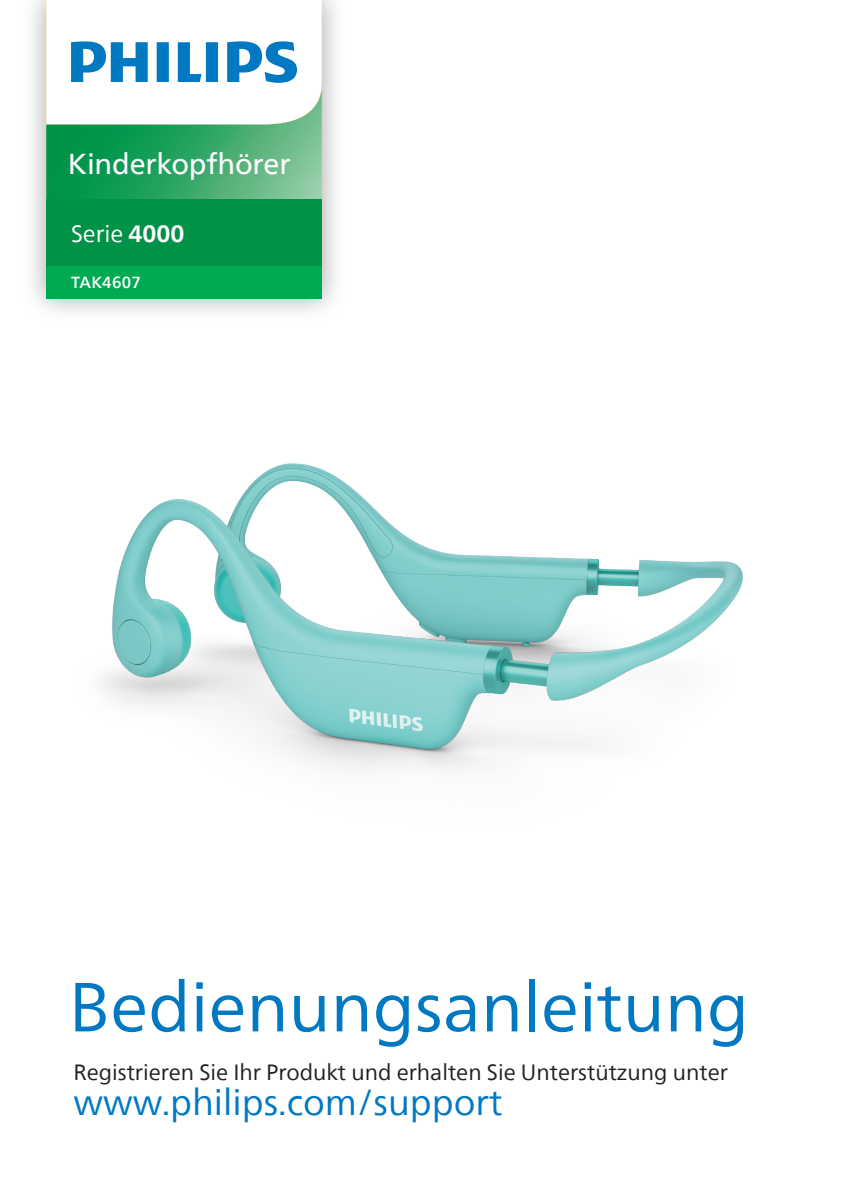
<style>
.page{position:relative;width:842px;height:1191px;background:#fff}
.page>*{position:absolute;margin:0;border:0;box-sizing:border-box;transform-origin:0 0}
.t1{font:69.4px "Neue Frutiger World";color:#0079c2}
.t2{font:36px "Neue Frutiger World";color:#0079c2}
.t3{font:28.6px "Neue Frutiger World";letter-spacing:-.005em;color:#fff}
.t4{font:23.4px "Neue Frutiger World";letter-spacing:-.005em;color:#fff}
.t5{font:22px "Neue Frutiger World";color:#231f20}
.t6{font:500 16px "Neue Frutiger World";letter-spacing:.01em;color:#fff}
.s1{font-weight:700}
</style>
<div class="page">
<svg style="left:46px;top:0;width:276px;height:187px"></svg>
<div style="left:46px;top:187px;width:276px;height:88px;background:#009246"></div>
<div style="left:46px;top:266px;width:276px;height:33px;background:#00aa52"></div>
<img style="left:31px;top:300px;width:712px;height:470px">
<h3 class="t3" style="left:68px;top:141px;width:224px">Kinderkopfhörer</h3>
<p class="t4" style="left:71px;top:215px;width:115px">Serie <span class="s1">4000</span></p>
<p class="t6" style="left:71px;top:269px;width:71px">TAK4607</p>
<h1 class="t1" style="left:69px;top:952px;width:682px">Bedienungsanleitung</h1>
<p class="t5" style="left:73px;top:1054px;width:656px">Registrieren Sie Ihr Produkt und erhalten Sie Unterstützung unter</p>
<h2 class="t2" style="left:73px;top:1074px;width:431px">www.philips.com/support</h2>
</div>
